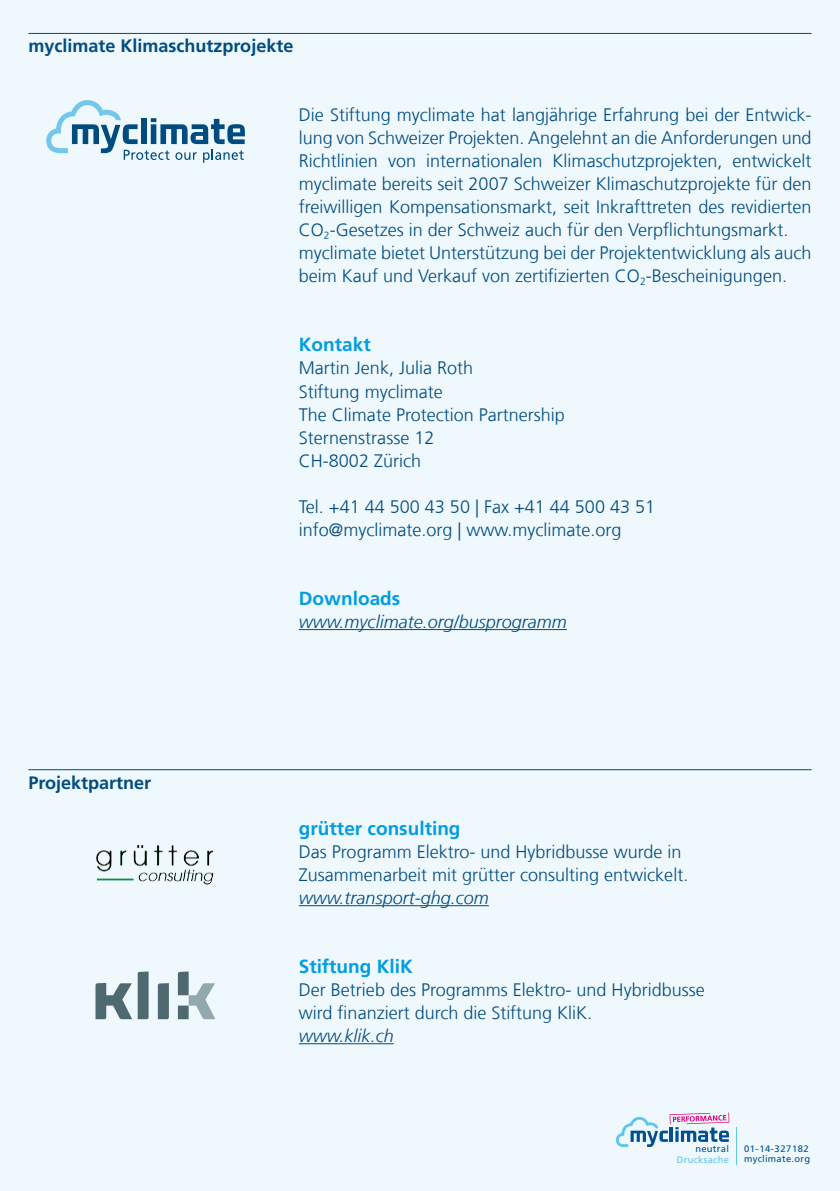
<style>
.page{position:relative;width:840px;height:1191px;background:#fff}
.page>*{position:absolute;margin:0;border:0;box-sizing:border-box;transform-origin:0 0}
.t1{font:700 19px "Frutiger LT Com";color:#009ee0}
.t2{font:300 18px/23px "Frutiger LT Com";color:#004c7f}
.t3{font:italic 300 18px "Frutiger LT Com";color:#004c7f}
.t4{font:700 18px "Frutiger LT Com";color:#004c7f}
.t5{font:9.4px "Frutiger";letter-spacing:.03em;color:#005091}
.t6{font:9.4px "Frutiger";letter-spacing:.06em;color:#005091}
.t7{font:9.4px "Frutiger";letter-spacing:.03em;color:#5ec5ed}
</style>
<div class="page">
<div style="left:0;top:0;width:839px;height:1191px;background:#eff8fd"></div>
<hr style="left:28px;top:33px;width:783px;height:1px;background:#004c7f">
<hr style="left:28px;top:769px;width:783px;height:1px;background:#004c7f">
<svg style="left:46px;top:100px;width:199px;height:63px"></svg>
<hr style="left:299px;top:629px;width:267px;height:1px;background:#004c7f">
<hr style="left:299px;top:905px;width:189px;height:1px;background:#004c7f">
<hr style="left:299px;top:1043px;width:94px;height:1px;background:#004c7f">
<hr style="left:736px;top:1127px;width:1px;height:37px;background:#5ec5ed">
<svg style="left:616px;top:1112px;width:113px;height:35px"></svg>
<img style="left:96px;top:844px;width:118px;height:41px">
<svg style="left:95px;top:983px;width:37px;height:36px"></svg>
<svg style="left:138px;top:971px;width:10px;height:48px"></svg>
<svg style="left:158px;top:983px;width:11px;height:36px"></svg>
<svg style="left:178px;top:971px;width:37px;height:48px"></svg>
<p class="t4" style="left:28px;top:35px;width:266px">myclimate Klimaschutzprojekte</p>
<p class="t2" style="left:299px;top:103px;width:514px">Die Stiftung myclimate hat langjährige Erfahrung bei der Entwick&shy;lung von Schweizer Projekten. Angelehnt an die Anforderungen und Richtlinien von internationalen Klimaschutzprojekten, entwickelt myclimate bereits seit 2007 Schweizer Klimaschutzprojekte für den freiwilligen Kompensationsmarkt, seit Inkrafttreten des revidierten CO<sub>2</sub>-Gesetzes in der Schweiz auch für den Verpflichtungsmarkt. myclimate bietet Unterstützung bei der Projektentwicklung als auch beim Kauf und Verkauf von zertifizierten CO<sub>2</sub>-Bescheinigungen.</p>
<p class="t1" style="left:299px;top:333px;width:73px">Kontakt</p>
<p class="t2" style="left:299px;top:356px;width:267px">Martin Jenk, Julia Roth<br>Stiftung myclimate<br>The Climate Protection Partnership<br>Sternenstrasse 12<br>CH-8002 Zürich</p>
<p class="t2" style="left:299px;top:494px;width:357px">Tel. +41 44 500 43 50 | Fax +41 44 500 43 51 info@myclimate.org | www.myclimate.org</p>
<p class="t4" style="left:28px;top:771px;width:124px">Projektpartner</p>
<p class="t1" style="left:299px;top:586px;width:103px">Downloads</p>
<p class="t3" style="left:299px;top:610px;width:269px">www.myclimate.org/busprogramm</p>
<p class="t1" style="left:299px;top:816px;width:163px">grütter consulting</p>
<p class="t2" style="left:299px;top:839px;width:390px">Das Programm Elektro- und Hybridbusse wurde in<br>Zusammenarbeit mit grütter consulting entwickelt.</p>
<p class="t3" style="left:299px;top:886px;width:191px">www.transport-ghg.com</p>
<p class="t1" style="left:299px;top:954px;width:115px">Stiftung KliK</p>
<p class="t2" style="left:299px;top:977px;width:407px">Der Betrieb des Programms Elektro- und Hybridbusse wird finanziert durch die Stiftung KliK.</p>
<p class="t3" style="left:299px;top:1024px;width:96px">www.klik.ch</p>
<p class="t5" style="left:695px;top:1143px;width:35px">neutral</p>
<p class="t6" style="left:743px;top:1143px;width:66px">01-14-327182</p>
<p class="t7" style="left:676px;top:1153px;width:54px">Drucksache</p>
<p class="t5" style="left:743px;top:1153px;width:68px">myclimate.org</p>
</div>
